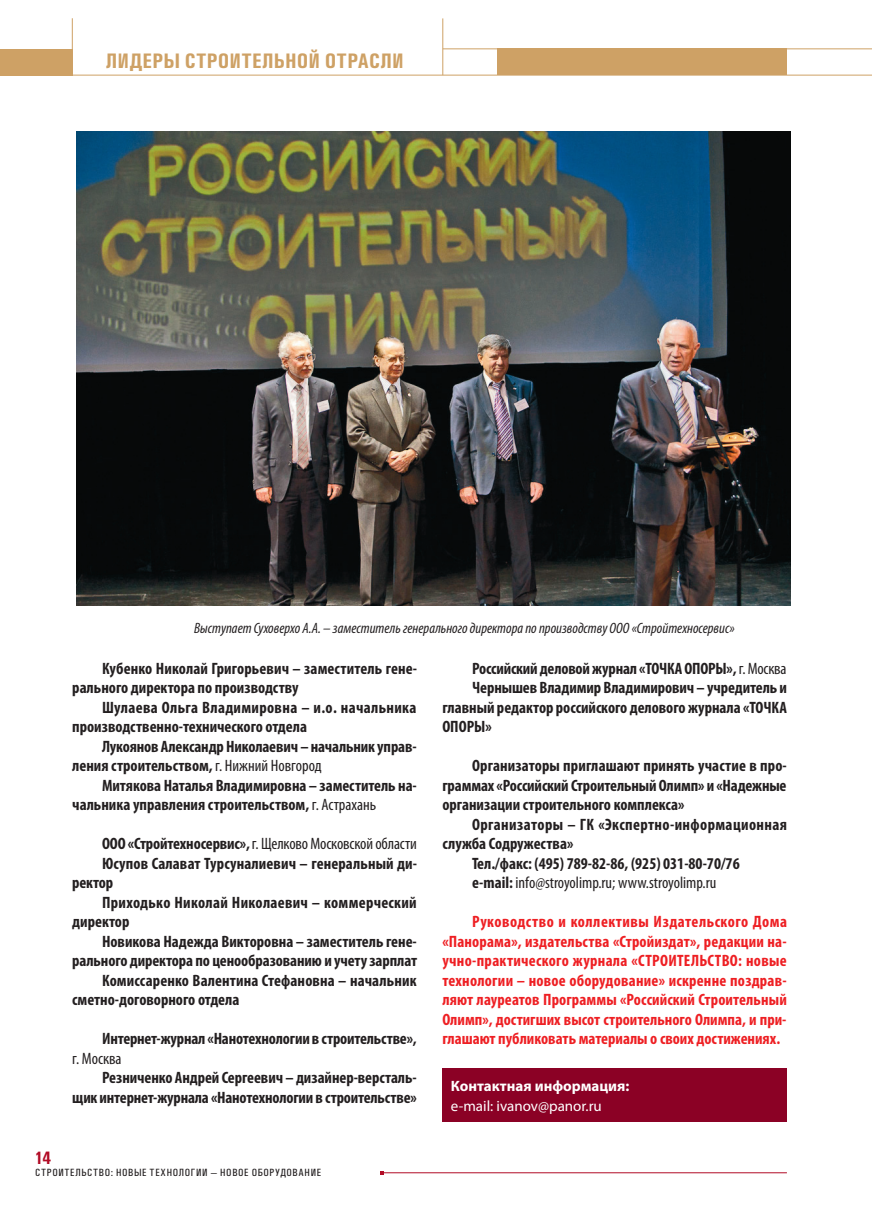
<style>
.page{position:relative;width:872px;height:1212px;background:#fff}
.page>*{position:absolute;margin:0;border:0;box-sizing:border-box;transform-origin:0 0}
.t1{font:700 21px "Univers Condensed";letter-spacing:.01em;color:#cea165}
.t2{font:700 18px "Univers Condensed";color:#b20c26}
.t3{font:700 condensed 16.5px/19.5px "Myriad Pro";color:#231f20}
.t4{font:700 condensed 16.5px/19.5px "Myriad Pro";color:#ee1f23;text-align:justify}
.t5{font:condensed 16.5px "Myriad Pro";letter-spacing:-.005em;color:#231f20}
.t6{font:700 condensed 16.5px "Myriad Pro";letter-spacing:.025em;color:#231f20}
.t7{font:700 condensed 16.5px "Myriad Pro";letter-spacing:.02em;color:#231f20}
.t8{font:italic condensed 15px "Myriad Pro";color:#231f20}
.t9{font:15px "Myriad Pro";color:#fff}
.t10{font:700 15px "Myriad Pro";color:#fff}
.t11{font:500 10.5px "Univers Condensed";letter-spacing:.06em;color:#231f20}
.s1{font-weight:400}
.s2{font-weight:700}
</style>
<div class="page">
<hr style="left:382px;top:1172px;width:405px;height:1px;background:#b20c26">
<div style="left:497px;top:49px;width:290px;height:26px;background:#cea165"></div>
<hr style="left:443px;top:48px;width:429px;height:1px;background:#cea165">
<hr style="left:72px;top:18px;width:1px;height:57px;background:#cea165">
<hr style="left:0;top:75px;width:872px;height:1px;background:#cea165">
<div style="left:0;top:49px;width:72px;height:26px;background:#cea165"></div>
<hr style="left:442px;top:18px;width:1px;height:57px;background:#cea165">
<div style="left:442px;top:1069px;width:345px;height:53px;background:#8b0125"></div>
<img style="left:77px;top:132px;width:714px;height:474px">
<p class="t1" style="left:106px;top:47px;width:299px">лидеры строительной отрасли</p>
<p class="t8" style="left:194px;top:619px;width:542px">Выступает Суховерхо А.А. – заместитель генерального директора по производству ООО «Стройтехносервис»</p>
<p class="t3" style="left:72px;top:658px;width:346px;text-indent:30px">Кубенко Николай Григорьевич – заместитель гене&shy;рального директора по производству</p>
<p class="t3" style="left:72px;top:697px;width:346px;text-indent:30px">Шулаева Ольга Владимировна – и.о. начальника производственно-технического отдела</p>
<p class="t3" style="left:72px;top:736px;width:346px;text-indent:30px">Лукоянов Александр Николаевич – начальник управ&shy;ления строительством, <span class="s1">г. Нижний Новгород</span></p>
<p class="t3" style="left:72px;top:775px;width:346px;text-indent:30px">Митякова Наталья Владимировна – заместитель на&shy;чальника управления строительством, <span class="s1">г. Астрахань</span></p>
<p class="t5" style="left:102px;top:834px;width:316px"><span class="s2">ООО «Стройтехносервис»,</span> г. Щелково Московской области</p>
<p class="t3" style="left:102px;top:853px;width:316px">Юсупов Салават Турсуналиевич – генеральный ди-</p>
<p class="t3" style="left:72px;top:873px;width:42px">ректор</p>
<p class="t7" style="left:102px;top:892px;width:316px">Приходько Николай Николаевич – коммерческий</p>
<p class="t3" style="left:72px;top:912px;width:59px">директор</p>
<p class="t3" style="left:102px;top:931px;width:316px">Новикова Надежда Викторовна – заместитель гене-</p>
<p class="t3" style="left:72px;top:951px;width:346px">рального директора по ценообразованию и учету зарплат</p>
<p class="t3" style="left:102px;top:970px;width:316px">Комиссаренко Валентина Стефановна – начальник</p>
<p class="t3" style="left:72px;top:990px;width:169px">сметно-договорного отдела</p>
<p class="t3" style="left:102px;top:1029px;width:316px">Интернет-журнал «Нанотехнологии в строительстве»,</p>
<p class="t5" style="left:72px;top:1048px;width:51px">г. Москва</p>
<p class="t3" style="left:72px;top:1068px;width:346px;text-align:right">Резниченко Андрей Сергеевич – дизайнер-версталь-<br>щик интернет-журнала «Нанотехнологии в строительстве»</p>
<p class="t2" style="left:34px;top:1146px;width:18px">14</p>
<p class="t11" style="left:35px;top:1166px;width:287px">СТРОИТЕЛЬСТВО: НОВЫЕ ТЕХНОЛОГИИ — НОВОЕ ОБОРУДОВАНИЕ</p>
<p class="t3" style="left:472px;top:658px;width:316px">Российский деловой журнал «ТОЧКА ОПОРЫ», <span class="s1">г. Москва</span></p>
<p class="t3" style="left:472px;top:678px;width:316px">Чернышев Владимир Владимирович – учредитель и</p>
<p class="t3" style="left:442px;top:697px;width:346px">главный редактор российского делового журнала «ТОЧКА</p>
<p class="t3" style="left:442px;top:717px;width:51px">ОПОРЫ»</p>
<p class="t3" style="left:442px;top:756px;width:346px;text-align:justify;text-indent:30px">Организаторы приглашают принять участие в про&shy;граммах «Российский Строительный Олимп» и «Надежные организации строительного комплекса»</p>
<p class="t6" style="left:472px;top:814px;width:316px">Организаторы – ГК «Экспертно-информационная</p>
<p class="t3" style="left:442px;top:834px;width:132px">служба Содружества»</p>
<p class="t3" style="left:472px;top:853px;width:269px">Тел./факс: (495) 789-82-86, (925) 031-80-70/76</p>
<p class="t5" style="left:472px;top:873px;width:246px"><span class="s2">e-mail:</span> info@stroyolimp.ru; www.stroyolimp.ru</p>
<p class="t4" style="left:442px;top:912px;width:346px;text-indent:30px">Руководство и коллективы Издательского Дома «Панорама», издательства «Стройиздат», редакции на&shy;учно-практического журнала «СТРОИТЕЛЬСТВО: новые технологии – новое оборудование» искренне поздрав&shy;ляют лауреатов Программы «Российский Строительный Олимп», достигших высот строительного Олимпа, и при&shy;глашают публиковать материалы о своих достижениях.</p>
<p class="t10" style="left:451px;top:1076px;width:180px">Контактная информация:</p>
<p class="t9" style="left:451px;top:1096px;width:152px">e-mail: ivanov@panor.ru</p>
</div>
